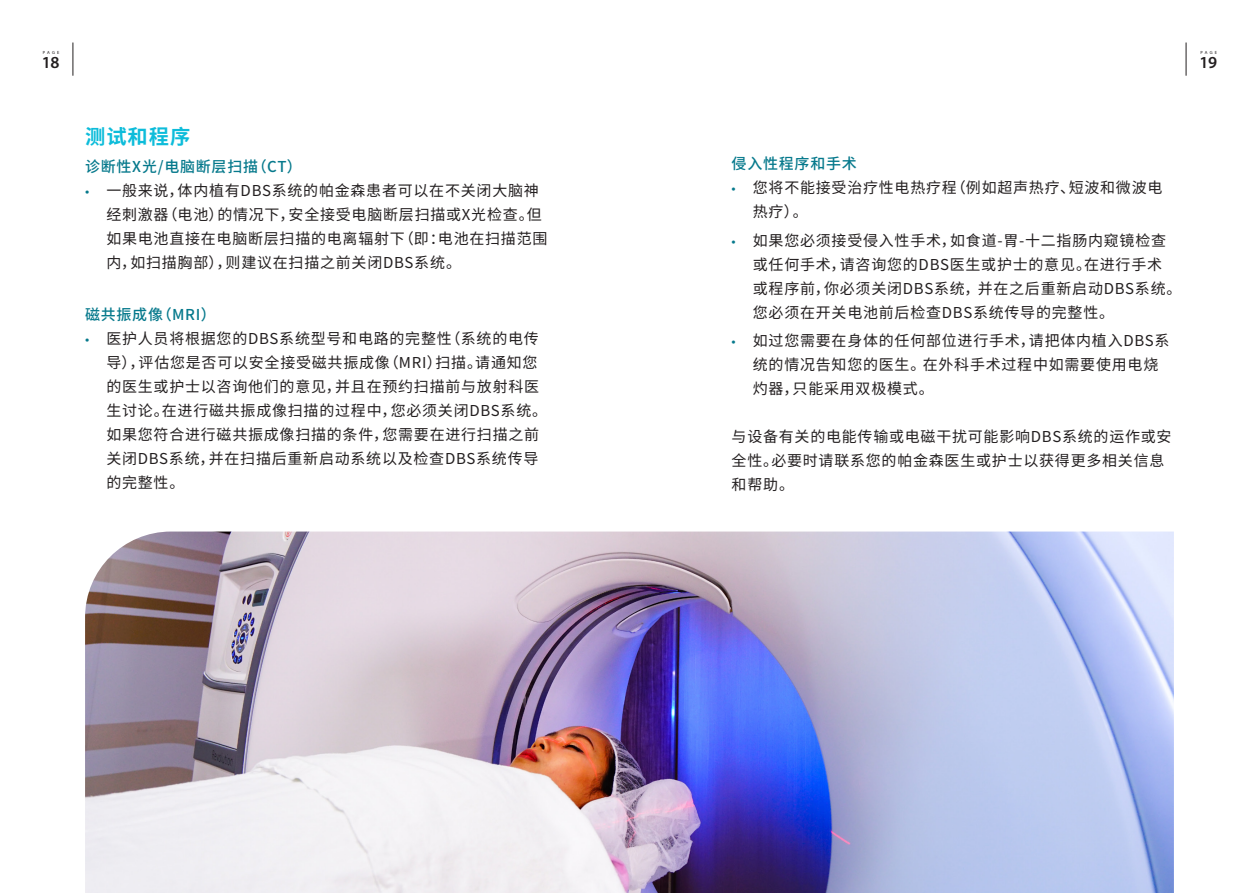
<style>
.page{position:relative;width:1259px;height:893px;background:#fff}
.page>*{position:absolute;margin:0;border:0;box-sizing:border-box;transform-origin:0 0}
.Subtitle_1{font:700 20.25px "Noto Sans CJ Ksc";letter-spacing:.05em;color:#0dbcda}
.t1{font:600 16.8px "Myriad Pro";color:#231f20}
.t2{font:15px/24px "Noto Sans CJ Ksc";letter-spacing:.05em;color:#231f20}
.t3{font:500 15px "Noto Sans CJ Ksc";letter-spacing:.05em;color:#06798c}
.t4{font:4.5px "Myriad Pro";letter-spacing:.48em;color:#231f20}
.s1{font-family:"Myriad Pro";color:#06798c}
</style>
<div class="page">
<img style="left:85px;top:531px;width:1089px;height:362px">
<hr style="left:1185px;top:43px;width:1px;height:33px;background:#231f20">
<hr style="left:73px;top:43px;width:1px;height:33px;background:#231f20">
<p class="t4" style="left:43px;top:49px;width:18px">PAGE</p>
<p class="t1" style="left:42px;top:52px;width:19px">18</p>
<p class="Subtitle_1" style="left:85px;top:125px;width:107px">测试和程序</p>
<p class="t3" style="left:85px;top:158px;width:218px">诊断性X光/电脑断层扫描（CT）</p>
<p class="t2" style="left:106px;top:179px;width:442px;text-indent:-21px"><span class="s1">•</span> 一般来说，体内植有DBS系统的帕金森患者可以在不关闭大脑神经刺激器（电池）的情况下，安全接受电脑断层扫描或X光检查。但如果电池直接在电脑断层扫描的电离辐射下（即：电池在扫描范围内，如扫描胸部），则建议在扫描之前关闭DBS系统。</p>
<p class="t3" style="left:85px;top:306px;width:132px">磁共振成像（MRI）</p>
<p class="t2" style="left:106px;top:327px;width:442px;text-indent:-21px"><span class="s1">•</span> 医护人员将根据您的DBS系统型号和电路的完整性（系统的电传导），评估您是否可以安全接受磁共振成像（MRI）扫描。请通知您的医生或护士以咨询他们的意见，并且在预约扫描前与放射科医生讨论。在进行磁共振成像扫描的过程中，您必须关闭DBS系统。如果您符合进行磁共振成像扫描的条件，您需要在进行扫描之前关闭DBS系统，并在扫描后重新启动系统以及检查DBS系统传导的完整性。</p>
<p class="t4" style="left:1200px;top:49px;width:18px">PAGE</p>
<p class="t1" style="left:1199px;top:52px;width:19px">19</p>
<p class="t3" style="left:731px;top:155px;width:127px">侵入性程序和手术</p>
<p class="t2" style="left:753px;top:176px;width:411px;text-indent:-21px"><span class="s1">•</span> 您将不能接受治疗性电热疗程（例如超声热疗、短波和微波电热疗）。</p>
<p class="t2" style="left:753px;top:228px;width:430px;text-indent:-21px"><span class="s1">•</span> 如果您必须接受侵入性手术，如食道-胃-十二指肠内窥镜检查或任何手术，请咨询您的DBS医生或护士的意见。在进行手术<br>或程序前，你必须关闭DBS系统，并在之后重新启动DBS系统。您必须在开关电池前后检查DBS系统传导的完整性。</p>
<p class="t2" style="left:753px;top:329px;width:418px;text-indent:-21px"><span class="s1">•</span> 如过您需要在身体的任何部位进行手术，请把体内植入DBS系统的情况告知您的医生。在外科手术过程中如需要使用电烧灼器，只能采用双极模式。</p>
<p class="t2" style="left:731px;top:425px;width:441px">与设备有关的电能传输或电磁干扰可能影响DBS系统的运作或安全性。必要时请联系您的帕金森医生或护士以获得更多相关信息和帮助。</p>
</div>
